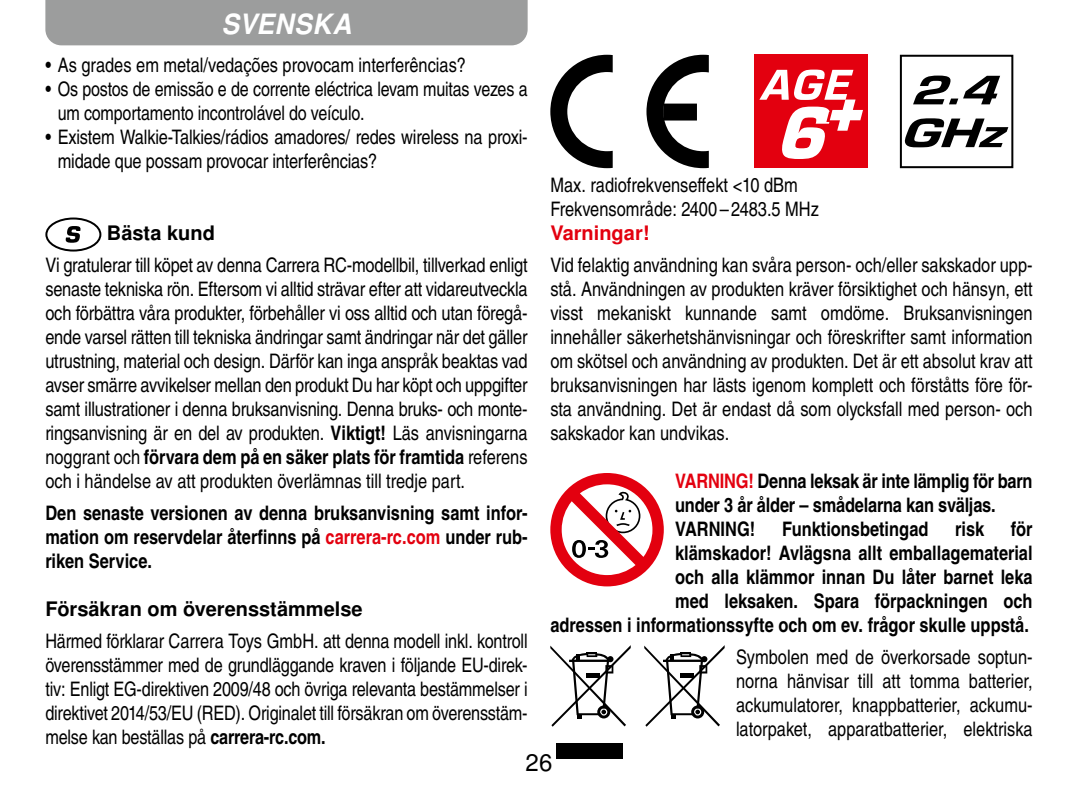
<style>
.page{position:relative;width:1078px;height:794px;background:#fff}
.page>*{position:absolute;margin:0;border:0;box-sizing:border-box;transform-origin:0 0}
.t1{font:italic 700 28px "Nimbus San LOT";letter-spacing:.02em;color:#fff;scale:.94 1}
.t2{font:24px "Nimbus San LOT";color:#000}
.t3{font:20px/24px "Nimbus San LOT Reg Con";letter-spacing:-.01em;color:#000;text-align:justify}
.t4{font:20px/24px "Nimbus San LOT Bol Con";color:#000;text-align:justify}
.t5{font:700 20px "Nimbus San LOT";color:#000}
.t6{font:700 20px "Nimbus San LOT";color:#e3000f}
.s1{color:#e3000f}
.s2{font-family:"Nimbus San LOT Bol Con"}
.s3{font-family:"Nimbus San LOT Reg Con"}
</style>
<div class="page">
<div style="left:45px;top:217px;width:56px;height:34px;border:2px solid #000;border-radius:50%"></div>
<svg style="left:66px;top:226px;width:14px;height:17px"></svg>
<svg style="left:550px;top:55px;width:62px;height:113px"></svg>
<svg style="left:646px;top:55px;width:62px;height:113px"></svg>
<div style="left:754px;top:55px;width:113px;height:113px;background:#e3000f"></div>
<svg style="left:759px;top:70px;width:103px;height:89px"></svg>
<svg style="left:899px;top:54px;width:115px;height:115px"></svg>
<svg style="left:550px;top:473px;width:113px;height:113px"></svg>
<div style="left:556px;top:742px;width:67px;height:16px;background:#000"></div>
<svg style="left:550px;top:645px;width:80px;height:81px"></svg>
<svg style="left:644px;top:645px;width:80px;height:81px"></svg>
<div style="left:45px;top:0;width:482px;height:45px;background:#9c9d9d"></div>
<h1 class="t1" style="left:221px;top:8px;width:139px">SVENSKA</h1>
<p class="t3" style="left:45px;top:53px;width:422px">• As grades em metal/vedações provocam interferências?</p>
<p class="t3" style="left:58px;top:77px;width:471px;text-indent:-12px">• Os postos de emissão e de corrente eléctrica levam muitas vezes a um comportamento incontrolável do veículo.</p>
<p class="t3" style="left:58px;top:125px;width:471px;text-indent:-12px">• Existem Walkie-Talkies/rádios amadores/ redes wireless na proxi&shy;midade que possam provocar interferências?</p>
<p class="t3" style="left:550px;top:173px;width:270px">Max. radiofrekvenseffekt &lt;10 dBm<br>Frekvensområde: 2400 – 2483.5 MHz</p>
<p class="t6" style="left:550px;top:221px;width:101px">Varningar!</p>
<p class="t3" style="left:550px;top:253px;width:483px">Vid felaktig användning kan svåra person- och/eller sakskador upp&shy;stå. Användningen av produkten kräver försiktighet och hänsyn, ett visst mekaniskt kunnande samt omdöme. Bruksanvisningen innehåller säkerhetshänvisningar och föreskrifter samt information om skötsel och användning av produkten. Det är ett absolut krav att bruksanvisningen har lästs igenom komplett och förståtts före för&shy;sta användning. Det är endast då som olycksfall med person- och sakskador kan undvikas.</p>
<p class="t4" style="left:675px;top:470px;width:359px;text-align:left"><span class="s1">VARNING!</span> Denna leksak är inte lämplig för barn under 3 år ålder – smådelarna kan sväljas.<br>VARNING!</p>
<p class="t5" style="left:107px;top:221px;width:109px">Bästa kund</p>
<p class="t3" style="left:45px;top:253px;width:483px">Vi gratulerar till köpet av denna Carrera RC-modellbil, tillverkad enligt senaste tekniska rön. Eftersom vi alltid strävar efter att vidareutveckla och förbättra våra produkter, förbehåller vi oss alltid och utan föregå&shy;ende varsel rätten till tekniska ändringar samt ändringar när det gäller utrustning, material och design. Därför kan inga anspråk beaktas vad avser smärre avvikelser mellan den produkt Du har köpt och uppgifter samt illustrationer i denna bruksanvisning. Denna bruks- och monte&shy;ringsanvisning är en del av produkten. <span class="s2">Viktigt!</span> Läs anvisningarna</p>
<p class="t4" style="left:45px;top:446px;width:483px"><span class="s3">noggrant och</span> förvara dem på en säker plats för framtida <span class="s3">referens</span></p>
<p class="t3" style="left:45px;top:469px;width:421px">och i händelse av att produkten överlämnas till tredje part.</p>
<p class="t4" style="left:45px;top:502px;width:483px">Den senaste versionen av denna bruksanvisning samt infor&shy;mation om reservdelar återfinns på <span class="s1">carrera-rc.com</span> under rub&shy;riken Service.</p>
<p class="t5" style="left:45px;top:597px;width:319px">Försäkran om överensstämmelse</p>
<p class="t3" style="left:45px;top:629px;width:483px">Härmed förklarar Carrera Toys GmbH. att denna modell inkl. kontroll överensstämmer med de grundläggande kraven i följande EU-direk&shy;tiv: Enligt EG-direktiven 2009/48 och övriga relevanta bestämmelser i direktivet 2014/53/EU (RED). Originalet till försäkran om överensstäm&shy;melse kan beställas på <span class="s2">carrera-rc.com.</span></p>
<p class="t4" style="left:550px;top:518px;width:483px;text-align:right">för<br>klämskador! Avlägsna allt emballagematerial<br>och alla klämmor innan Du låter barnet leka<br>med leksaken. Spara förpackningen och<br>adressen i informationssyfte och om ev. frågor skulle uppstå.</p>
<p class="t3" style="left:735px;top:645px;width:298px">Symbolen med de överkorsade soptun&shy;norna hänvisar till att tomma batterier, ackumulatorer, knappbatterier, ackumu&shy;latorpaket, apparatbatterier, elektriska</p>
<p class="t2" style="left:525px;top:748px;width:28px">26</p>
<p class="t4" style="left:782px;top:518px;width:148px">Funktionsbetingad</p>
<p class="t4" style="left:955px;top:518px;width:30px">risk</p>
</div>
